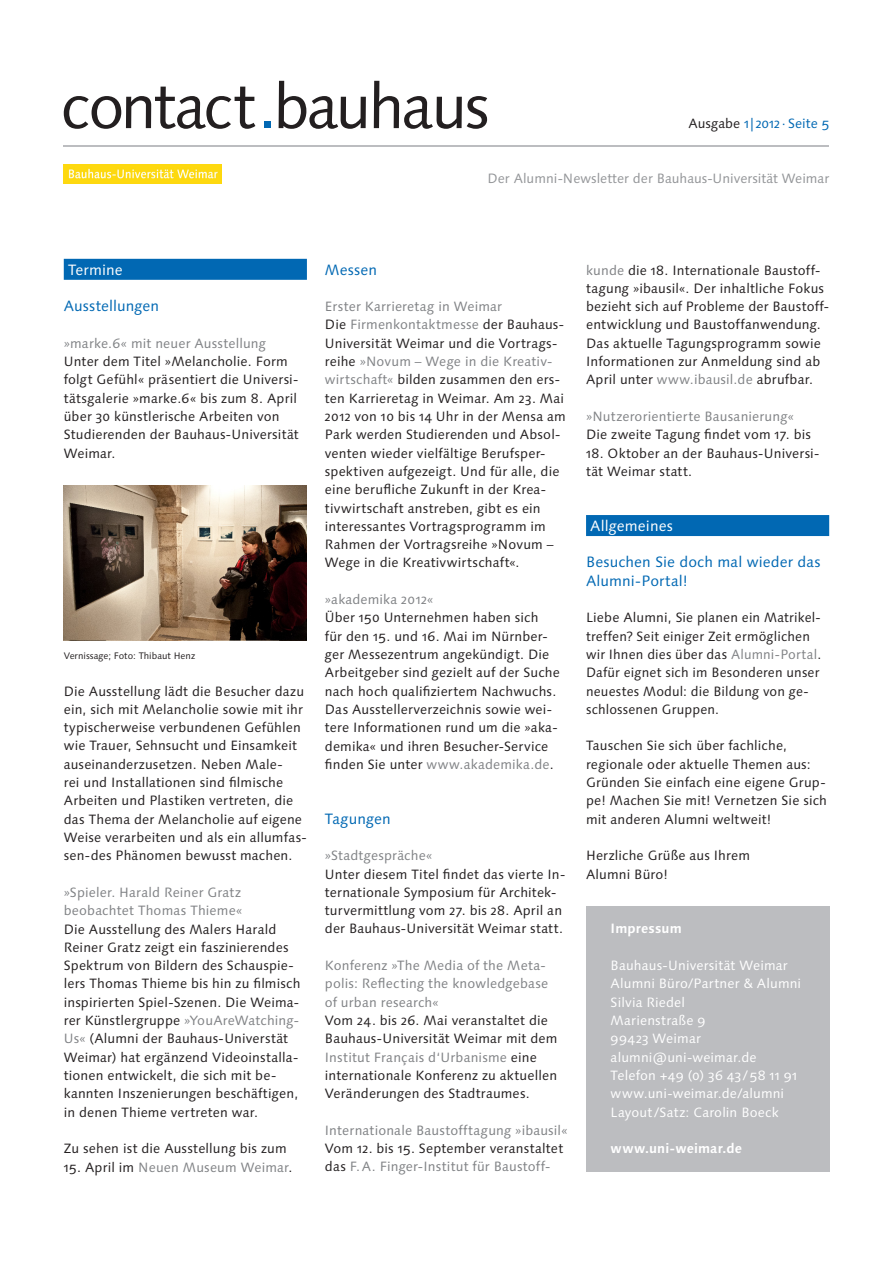
<style>
.page{position:relative;width:893px;height:1263px;background:#fff}
.page>*{position:absolute;margin:0;border:0;box-sizing:border-box;transform-origin:0 0}
.t1{font:63px "Linotype Syntax Os F";letter-spacing:-.05em;color:#231f20}
.t2{font:15px/18.3px "Linotype Syntax Os F";letter-spacing:.005em;color:#0168b3}
.t3{font:15px "Linotype Syntax Os F";letter-spacing:.005em;color:#fff}
.t4{font:13.5px/18.3px "Linotype Syntax Os F";letter-spacing:.01em;color:#231f20}
.t5{font:13.5px/18.3px "Linotype Syntax Os F";letter-spacing:.01em;color:#808285}
.t6{font:13.5px/18.3px "Linotype Syntax Os F";letter-spacing:.01em;color:#fff}
.t7{font:13.5px "Linotype Syntax Os F";color:#939598}
.t8{font:700 13.5px "Linotype Syntax Os F";letter-spacing:.01em;color:#fff}
.t9{font:13.5px "Linotype Syntax Os F";color:#0168b3}
.t10{font:9.45px "Linotype Syntax Os F";color:#231f20}
.s1{color:#0168b3}
.s2{color:#231f20}
.s3{color:#808285}
</style>
<div class="page">
<img style="left:64px;top:165px;width:157px;height:18px">
<div style="left:64px;top:259px;width:243px;height:21px;background:#0168b3"></div>
<div style="left:586px;top:515px;width:243px;height:21px;background:#0168b3"></div>
<img style="left:64px;top:485px;width:243px;height:156px">
<div style="left:586px;top:906px;width:243px;height:266px;background:#bcbdc0"></div>
<hr style="left:64px;top:145px;width:765px;height:1px;background:#bcbdc0">
<h1 class="t1" style="left:60px;top:69px;width:431px">contact<span class="s1">.</span>bauhaus</h1>
<p class="t9" style="left:688px;top:116px;width:142px"><span class="s2">Ausgabe</span> 1|2012 · Seite 5</p>
<p class="t7" style="left:488px;top:170px;width:343px">Der Alumni-Newsletter der Bauhaus-Universität Weimar</p>
<p class="t3" style="left:68px;top:261px;width:56px">Termine</p>
<p class="t2" style="left:64px;top:297px;width:97px">Ausstellungen</p>
<p class="t5" style="left:64px;top:334px;width:204px">»marke.6« mit neuer Ausstellung</p>
<p class="t4" style="left:64px;top:352px;width:237px">Unter dem Titel »Melancholie. Form folgt Gefühl« präsentiert die Universi&shy;tätsgalerie »marke.6« bis zum 8. April über 30 künstlerische Arbeiten von Studierenden der Bauhaus-Universität Weimar.</p>
<p class="t10" style="left:64px;top:650px;width:133px">Vernissage; Foto: Thibaut Henz</p>
<p class="t4" style="left:64px;top:682px;width:245px">Die Ausstellung lädt die Besucher dazu ein, sich mit Melancholie sowie mit ihr typischerweise verbundenen Gefühlen wie Trauer, Sehnsucht und Einsamkeit auseinanderzusetzen. Neben Male-<br>rei und Installationen sind filmische Arbeiten und Plastiken vertreten, die das Thema der Melancholie auf eigene Weise verarbeiten und als ein allumfas&shy;sen-des Phänomen bewusst machen.</p>
<p class="t5" style="left:64px;top:883px;width:180px">»Spieler. Harald Reiner Gratz beobachtet Thomas Thieme«</p>
<p class="t4" style="left:64px;top:920px;width:238px">Die Ausstellung des Malers Harald Reiner Gratz zeigt ein faszinierendes Spektrum von Bildern des Schauspie&shy;lers Thomas Thieme bis hin zu filmisch inspirierten Spiel-Szenen. Die Weima&shy;rer Künstlergruppe <span class="s3">»YouAreWatching-Us«</span> (Alumni der Bauhaus-Universtät Weimar) hat ergänzend Videoinstalla&shy;tionen entwickelt, die sich mit be&shy;kannten Inszenierungen beschäftigen, in denen Thieme vertreten war.</p>
<p class="t4" style="left:64px;top:1139px;width:224px">Zu sehen ist die Ausstellung bis zum</p>
<p class="t5" style="left:64px;top:1158px;width:230px"><span class="s2">15. April im</span> Neuen Museum Weimar<span class="s2">.</span></p>
<p class="t2" style="left:325px;top:260px;width:54px">Messen</p>
<p class="t4" style="left:325px;top:297px;width:242px"><span class="s3">Erster Karrieretag in Weimar<br></span>Die <span class="s3">Firmenkontaktmesse</span> der Bauhaus-Universität Weimar und die Vortrags&shy;reihe <span class="s3">»Novum – Wege in die Kreativ&shy;wirtschaft«</span> bilden zusammen den ers&shy;ten Karrieretag in Weimar. Am 23. Mai 2012 von 10 bis 14 Uhr in der Mensa am Park werden Studierenden und Absol&shy;venten wieder vielfältige Berufsper&shy;spektiven aufgezeigt. Und für alle, die eine berufliche Zukunft in der Krea&shy;tivwirtschaft anstreben, gibt es ein interessantes Vortragsprogramm im Rahmen der Vortragsreihe »Novum – Wege in die Kreativwirtschaft«.</p>
<p class="t5" style="left:325px;top:590px;width:110px">»akademika 2012«</p>
<p class="t4" style="left:325px;top:609px;width:236px">Über 150 Unternehmen haben sich<br>für den 15. und 16. Mai im Nürnber&shy;ger Messezentrum angekündigt. Die Arbeitgeber sind gezielt auf der Suche nach hoch qualifiziertem Nachwuchs.<br>Das Ausstellerverzeichnis sowie wei&shy;tere Informationen rund um die »aka&shy;demika« und ihren Besucher-Service finden Sie unter <span class="s3">www.akademika.de</span>.</p>
<p class="t2" style="left:325px;top:809px;width:67px">Tagungen</p>
<p class="t5" style="left:325px;top:846px;width:109px">»Stadtgespräche«</p>
<p class="t4" style="left:325px;top:865px;width:242px">Unter diesem Titel findet das vierte In&shy;ternationale Symposium für Architek&shy;turvermittlung vom 27. bis 28. April an der Bauhaus-Universität Weimar statt.</p>
<p class="t5" style="left:325px;top:956px;width:225px">Konferenz »The Media of the Meta&shy;polis: Reflecting the knowledgebase of urban research«</p>
<p class="t4" style="left:325px;top:1011px;width:234px">Vom 24. bis 26. Mai veranstaltet die Bauhaus-Universität Weimar mit dem <span class="s3">Institut Français d‘Urbanisme</span> eine internationale Konferenz zu aktuellen Veränderungen des Stadtraumes.</p>
<p class="t5" style="left:325px;top:1121px;width:244px">Internationale Baustofftagung »ibausil«</p>
<p class="t4" style="left:325px;top:1139px;width:240px">Vom 12. bis 15. September veranstaltet das <span class="s3">F.A. Finger-Institut für Baustoff-</span></p>
<p class="t4" style="left:586px;top:261px;width:245px"><span class="s3">kunde</span> die 18. Internationale Baustoff&shy;tagung »ibausil«. Der inhaltliche Fokus bezieht sich auf Probleme der Baustoff&shy;entwicklung und Baustoffanwendung.<br>Das aktuelle Tagungsprogramm sowie Informationen zur Anmeldung sind ab April unter <span class="s3">www.ibausil.de</span> abrufbar.</p>
<p class="t5" style="left:586px;top:407px;width:209px">»Nutzerorientierte Bausanierung«</p>
<p class="t4" style="left:586px;top:426px;width:226px">Die zweite Tagung findet vom 17. bis</p>
<p class="t4" style="left:586px;top:444px;width:235px">18. Oktober an der Bauhaus-Universi&shy;tät Weimar statt.</p>
<p class="t3" style="left:590px;top:517px;width:84px">Allgemeines</p>
<p class="t2" style="left:586px;top:553px;width:236px">Besuchen Sie doch mal wieder das<br>Alumni-Portal!</p>
<p class="t4" style="left:586px;top:609px;width:237px">Liebe Alumni, Sie planen ein Matrikel&shy;treffen? Seit einiger Zeit ermöglichen wir Ihnen dies über das <span class="s3">Alumni-Portal</span>.<br>Dafür eignet sich im Besonderen unser neuestes Modul: die Bildung von ge&shy;schlossenen Gruppen.</p>
<p class="t4" style="left:586px;top:737px;width:242px">Tauschen Sie sich über fachliche, regionale oder aktuelle Themen aus:<br>Gründen Sie einfach eine eigene Grup&shy;pe! Machen Sie mit! Vernetzen Sie sich mit anderen Alumni weltweit!</p>
<p class="t4" style="left:586px;top:846px;width:165px">Herzliche Grüße aus Ihrem<br>Alumni Büro!</p>
<p class="t8" style="left:611px;top:920px;width:73px">Impressum</p>
<p class="t6" style="left:611px;top:956px;width:192px">Bauhaus-Universität Weimar<br>Alumni Büro/Partner &amp; Alumni<br>Silvia Riedel<br>Marienstraße 9<br>99423 Weimar alumni@uni-weimar.de<br>Telefon +49 (0) 36 43/58 11 91 www.uni-weimar.de/alumni<br>Layout/Satz: Carolin Boeck</p>
<p class="t8" style="left:611px;top:1140px;width:133px">www.uni-weimar.de</p>
</div>
